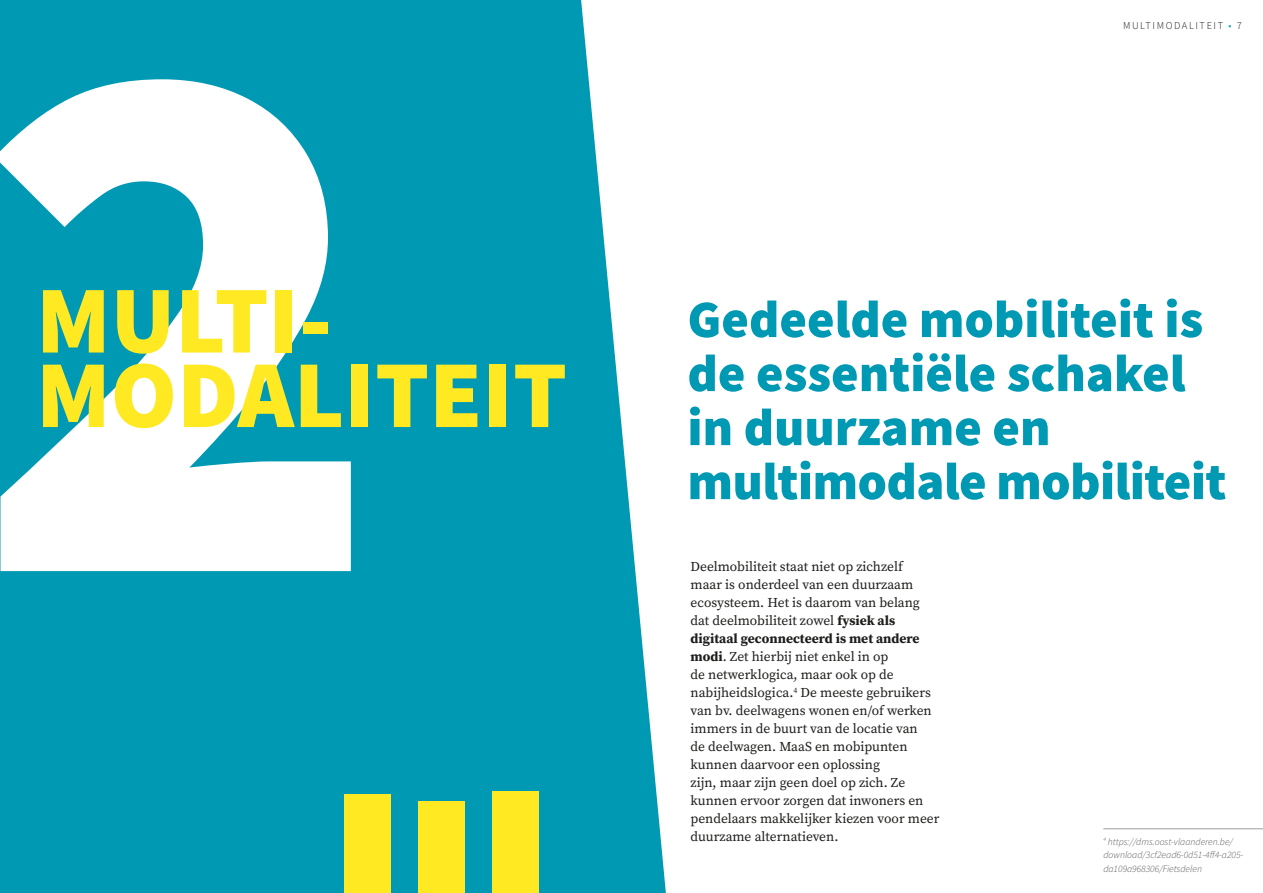
<style>
.page{position:relative;width:1263px;height:893px;background:#fff}
.page>*{position:absolute;margin:0;border:0;box-sizing:border-box;transform-origin:0 0}
.t1{font:900 761.25px "Source Sans Pro";color:#fff}
.t2{font:900 96px/74.6px "Source Sans Pro";color:#ffe923}
.t3{font:900 52.5px/54px "Source Sans Pro";color:#0099b3}
.t4{font:13.5px/18px "Source Serif Pro";color:#1d1d1b}
.t5{font:300 10.5px "Source Sans Pro";letter-spacing:.15em;color:#1d1d1b}
.t6{font:italic 300 9.75px/13.5px "Source Sans Pro";color:#575756}
.s1{color:#0099b3}
.s2{font-weight:700}
</style>
<div class="page">
<div style="left:0;top:0;width:666px;height:893px;background:#0099b3"></div>
<div style="left:492px;top:791px;width:47px;height:102px;background:#ffe923"></div>
<div style="left:418px;top:801px;width:46px;height:92px;background:#ffe923"></div>
<div style="left:344px;top:794px;width:46px;height:99px;background:#ffe923"></div>
<hr style="left:1103px;top:828px;width:160px;height:1px;background:#9d9d9c">
<h1 class="t1" style="left:-27px;top:-208px;width:413px">2</h1>
<h2 class="t2" style="left:36px;top:282px;width:532px">MULTI-<br>MODALITEIT</h2>
<p class="t5" style="left:1123px;top:19px;width:120px">MULTIMODALITEIT <span class="s1">•</span> 7</p>
<h3 class="t3" style="left:687px;top:292px;width:540px">Gedeelde mobiliteit is de essentiële schakel in duurzame en multimodale mobiliteit</h3>
<p class="t4" style="left:690px;top:558px;width:250px">Deelmobiliteit staat niet op zichzelf<br>maar is onderdeel van een duurzaam ecosysteem. Het is daarom van belang dat deelmobiliteit zowel <span class="s2">fysiek als digitaal geconnecteerd is met andere modi</span>. Zet hierbij niet enkel in op<br>de netwerklogica, maar ook op de nabijheidslogica.<sup>4</sup> De meeste gebruikers van bv. deelwagens wonen en/of werken immers in de buurt van de locatie van<br>de deelwagen. MaaS en mobipunten kunnen daarvoor een oplossing<br>zijn, maar zijn geen doel op zich. Ze kunnen ervoor zorgen dat inwoners en pendelaars makkelijker kiezen voor meer duurzame alternatieven.</p>
<p class="t6" style="left:1103px;top:835px;width:142px"><sup>4</sup> https://dms.oost-vlaanderen.be/ download/3cf2ead6-0d51-4ff4-a205- da109a968306/Fietsdelen</p>
</div>
